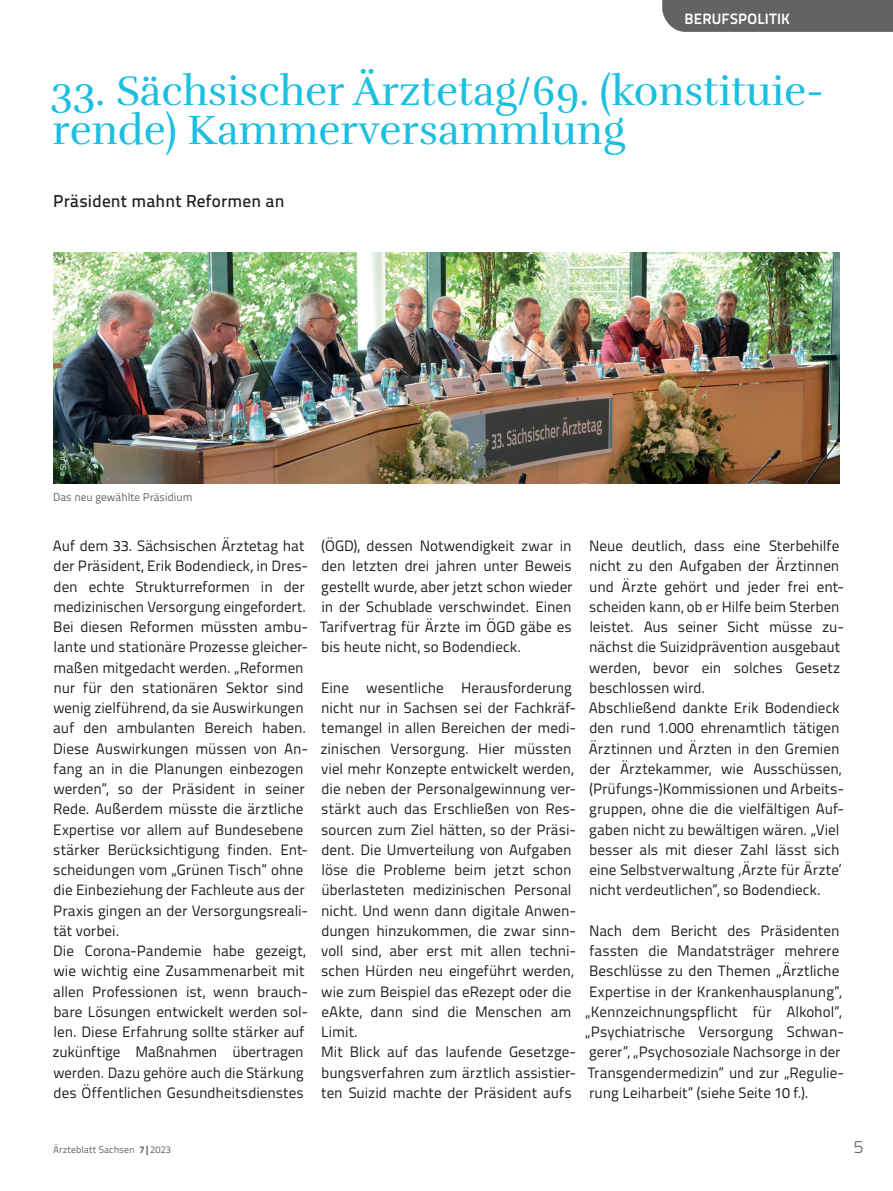
<style>
.page{position:relative;width:893px;height:1191px;background:#fff}
.page>*{position:absolute;margin:0;border:0;box-sizing:border-box;transform-origin:0 0}
.t1{font:42px/39px "Rufina";color:#1cbfdf}
.t2{font:300 18px "Titillium Text";color:#636366}
.t3{font:500 17.25px "Titillium Text";letter-spacing:.01em;color:#231f20}
.t4{font:15px/20.2px "Titillium Text";color:#231f20}
.t5{font:700 15px "Titillium Text";letter-spacing:.01em;color:#fff}
.t6{font:11.25px "Titillium Text";color:#636366}
.t7{font:9.75px "Titillium Text";letter-spacing:.01em;color:#636366}
.t8{font:8.25px "Titillium Text";color:#fff}
.s1{font-weight:800}
</style>
<div class="page">
<div style="left:662px;top:0;width:231px;height:32px;background:#636366"></div>
<img style="left:53px;top:253px;width:787px;height:231px">
<p class="t5" style="left:685px;top:7px;width:107px">BERUFSPOLITIK</p>
<h1 class="t1" style="left:50px;top:72px;width:775px">33. Sächsischer Ärztetag/69. (konstituie&shy;rende) Kammerversammlung</h1>
<p class="t3" style="left:53px;top:187px;width:233px">Präsident mahnt Reformen an</p>
<p class="t8" style="left:57px;top:476px;width:26px;rotate:-90deg">© SLÄK</p>
<p class="t6" style="left:53px;top:488px;width:141px">Das neu gewählte Präsidium</p>
<p class="t4" style="left:53px;top:535px;width:257px">Auf dem 33. Sächsischen Ärztetag hat der Präsident, Erik Bodendieck, in Dres&shy;den echte Strukturreformen in der medizinischen Versorgung eingefordert.<br>Bei diesen Reformen müssten ambu&shy;lante und stationäre Prozesse gleicher&shy;maßen mitgedacht werden. „Reformen nur für den stationären Sektor sind wenig zielführend, da sie Auswirkungen auf den ambulanten Bereich haben.<br>Diese Auswirkungen müssen von An&shy;fang an in die Planungen einbezogen werden“, so der Präsident in seiner Rede. Außerdem müsste die ärztliche Expertise vor allem auf Bundesebene stärker Berücksichtigung finden. Ent&shy;scheidungen vom „Grünen Tisch“ ohne die Einbeziehung der Fachleute aus der Praxis gingen an der Versorgungsreali&shy;tät vorbei.<br>Die Corona-Pandemie habe gezeigt, wie wichtig eine Zusammenarbeit mit allen Professionen ist, wenn brauch&shy;bare Lösungen entwickelt werden sol&shy;len. Diese Erfahrung sollte stärker auf zukünftige Maßnahmen übertragen werden. Dazu gehöre auch die Stärkung des Öffentlichen Gesundheitsdienstes</p>
<p class="t4" style="left:320px;top:535px;width:254px;text-align:justify">(ÖGD), dessen Notwendigkeit zwar in den letzten drei jahren unter Beweis gestellt wurde, aber jetzt schon wieder in der Schublade verschwindet. Einen Tarifvertrag für Ärzte im ÖGD gäbe es bis heute nicht, so Bodendieck.</p>
<p class="t4" style="left:320px;top:676px;width:257px">Eine wesentliche Herausforderung nicht nur in Sachsen sei der Fachkräf&shy;temangel in allen Bereichen der medi&shy;zinischen Versorgung. Hier müssten viel mehr Konzepte entwickelt werden, die neben der Personalgewinnung ver&shy;stärkt auch das Erschließen von Res&shy;sourcen zum Ziel hätten, so der Präsi&shy;dent. Die Umverteilung von Aufgaben löse die Probleme beim jetzt schon überlasteten medizinischen Personal nicht. Und wenn dann digitale Anwen&shy;dungen hinzukommen, die zwar sinn&shy;voll sind, aber erst mit allen techni&shy;schen Hürden neu eingeführt werden, wie zum Beispiel das eRezept oder die eAkte, dann sind die Menschen am Limit.<br>Mit Blick auf das laufende Gesetzge&shy;bungsverfahren zum ärztlich assistier&shy;ten Suizid machte der Präsident aufs</p>
<p class="t4" style="left:589px;top:535px;width:257px">Neue deutlich, dass eine Sterbehilfe nicht zu den Aufgaben der Ärztinnen und Ärzte gehört und jeder frei ent&shy;scheiden kann, ob er Hilfe beim Sterben leistet. Aus seiner Sicht müsse zu&shy;nächst die Suizidprävention ausgebaut werden, bevor ein solches Gesetz beschlossen wird.<br>Abschließend dankte Erik Bodendieck den rund 1.000 ehrenamtlich tätigen Ärztinnen und Ärzten in den Gremien der Ärztekammer, wie Ausschüssen, (Prüfungs-)Kommissionen und Arbeits&shy;gruppen, ohne die die vielfältigen Auf&shy;gaben nicht zu bewältigen wären. „Viel besser als mit dieser Zahl lässt sich eine Selbstverwaltung ‚Ärzte für Ärzte’ nicht verdeutlichen“, so Bodendieck.</p>
<p class="t4" style="left:585px;top:919px;width:260px">Nach dem Bericht des Präsidenten fassten die Mandatsträger mehrere Beschlüsse zu den Themen „Ärztliche Expertise in der Krankenhausplanung“, „Kennzeichnungspflicht für Alkohol“, „Psychiatrische Versorgung Schwan&shy;gerer“, „Psychosoziale Nachsorge in der Transgendermedizin“ und zur „Regulie&shy;rung Leiharbeit“ (siehe Seite 10 f.).</p>
<p class="t7" style="left:53px;top:1142px;width:119px">Ärzteblatt Sachsen <span class="s1">7|</span>2023</p>
<p class="t2" style="left:854px;top:1133px;width:11px">5</p>
</div>
